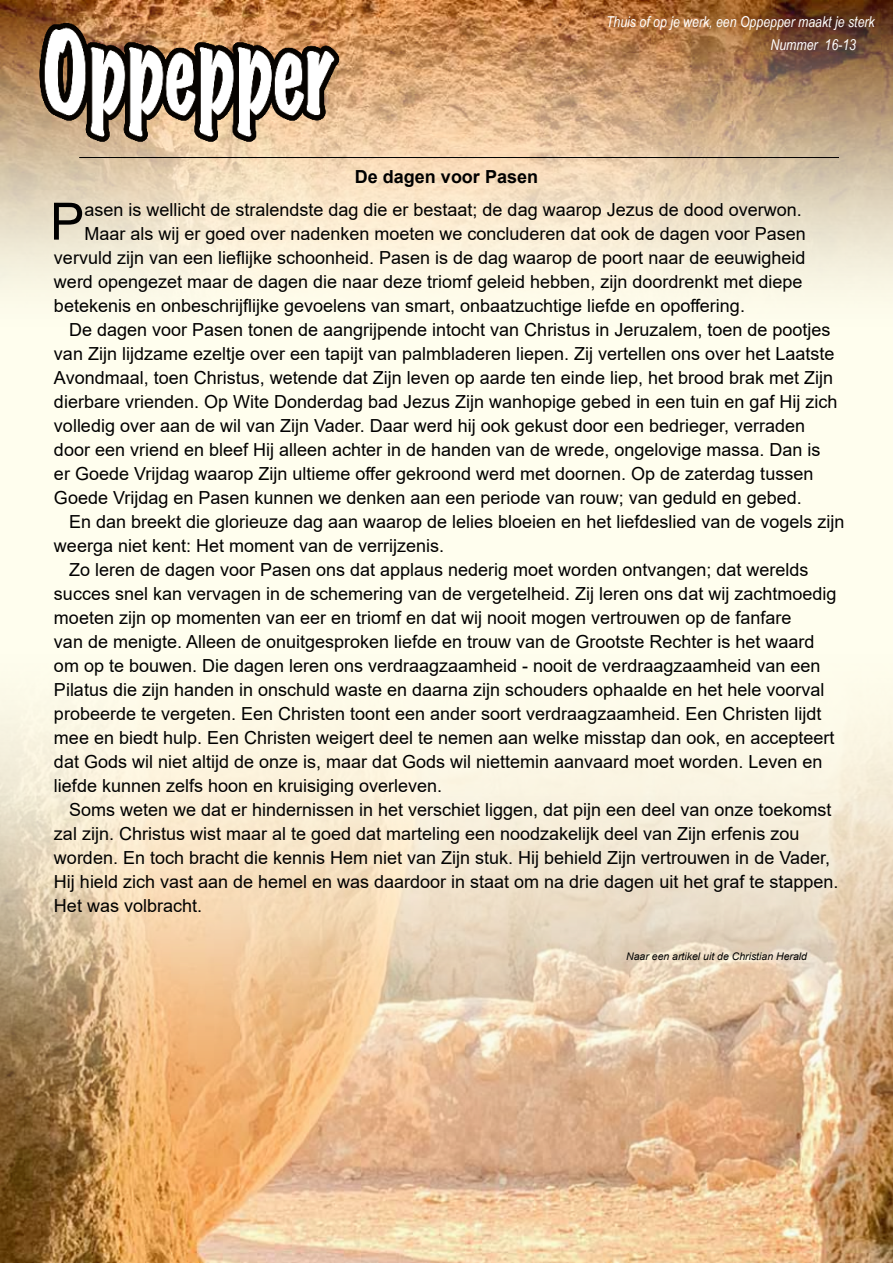
<style>
.page{position:relative;width:893px;height:1263px;background:#fffeee}
.page>*{position:absolute;margin:0;border:0;box-sizing:border-box;transform-origin:0 0}
.t1{font:51.6px "Arial";color:#000}
.t2{font:18px "Arial";color:#000}
.t3{font:700 18px "Arial";color:#000}
.t4{font:italic 15px "Arial Narrow";color:#fff}
.t5{font:italic 10.5px "Arial";color:#000}
</style>
<div class="page">
<img style="left:0;top:0;width:893px;height:284px">
<img style="left:0;top:0;width:409px;height:204px">
<hr style="left:79px;top:157px;width:760px;height:1px;background:#000">
<img style="left:0;top:792px;width:893px;height:135px">
<img style="left:0;top:927px;width:893px;height:336px">
<p class="t4" style="left:606px;top:11px;width:270px">Thuis of op je werk, een Oppepper maakt je sterk</p>
<p class="t3" style="left:355px;top:163px;width:185px">De dagen voor Pasen</p>
<p class="t4" style="left:771px;top:34px;width:87px">Nummer 16-13</p>
<h1 class="t1" style="left:50px;top:186px;width:36px">P</h1>
<p class="t2" style="left:84px;top:197px;width:719px">asen is wellicht de stralendste dag die er bestaat; de dag waarop Jezus de dood overwon.</p>
<p class="t2" style="left:84px;top:221px;width:723px">Maar als wij er goed over nadenken moeten we concluderen dat ook de dagen voor Pasen</p>
<p class="t2" style="left:54px;top:245px;width:753px">vervuld zijn van een lieflijke schoonheid. Pasen is de dag waarop de poort naar de eeuwigheid</p>
<p class="t2" style="left:54px;top:269px;width:750px">werd opengezet maar de dagen die naar deze triomf geleid hebben, zijn doordrenkt met diepe</p>
<p class="t2" style="left:54px;top:293px;width:692px">betekenis en onbeschrijflijke gevoelens van smart, onbaatzuchtige liefde en opoffering.</p>
<p class="t2" style="left:69px;top:317px;width:763px">De dagen voor Pasen tonen de aangrijpende intocht van Christus in Jeruzalem, toen de pootjes</p>
<p class="t2" style="left:54px;top:341px;width:782px">van Zijn lijdzame ezeltje over een tapijt van palmbladeren liepen. Zij vertellen ons over het Laatste</p>
<p class="t2" style="left:54px;top:365px;width:781px">Avondmaal, toen Christus, wetende dat Zijn leven op aarde ten einde liep, het brood brak met Zijn</p>
<p class="t2" style="left:54px;top:389px;width:785px">dierbare vrienden. Op Wite Donderdag bad Jezus Zijn wanhopige gebed in een tuin en gaf Hij zich</p>
<p class="t2" style="left:54px;top:413px;width:753px">volledig over aan de wil van Zijn Vader. Daar werd hij ook gekust door een bedrieger, verraden</p>
<p class="t2" style="left:54px;top:437px;width:768px">door een vriend en bleef Hij alleen achter in de handen van de wrede, ongelovige massa. Dan is</p>
<p class="t2" style="left:54px;top:461px;width:761px">er Goede Vrijdag waarop Zijn ultieme offer gekroond werd met doornen. Op de zaterdag tussen</p>
<p class="t2" style="left:54px;top:485px;width:749px">Goede Vrijdag en Pasen kunnen we denken aan een periode van rouw; van geduld en gebed.</p>
<p class="t2" style="left:69px;top:509px;width:777px">En dan breekt die glorieuze dag aan waarop de lelies bloeien en het liefdeslied van de vogels zijn</p>
<p class="t2" style="left:54px;top:533px;width:392px">weerga niet kent: Het moment van de verrijzenis.</p>
<p class="t2" style="left:69px;top:557px;width:741px">Zo leren de dagen voor Pasen ons dat applaus nederig moet worden ontvangen; dat werelds</p>
<p class="t2" style="left:54px;top:581px;width:784px">succes snel kan vervagen in de schemering van de vergetelheid. Zij leren ons dat wij zachtmoedig</p>
<p class="t2" style="left:54px;top:605px;width:739px">moeten zijn op momenten van eer en triomf en dat wij nooit mogen vertrouwen op de fanfare</p>
<p class="t2" style="left:54px;top:629px;width:762px">van de menigte. Alleen de onuitgesproken liefde en trouw van de Grootste Rechter is het waard</p>
<p class="t2" style="left:54px;top:653px;width:768px">om op te bouwen. Die dagen leren ons verdraagzaamheid - nooit de verdraagzaamheid van een</p>
<p class="t2" style="left:54px;top:677px;width:772px">Pilatus die zijn handen in onschuld waste en daarna zijn schouders ophaalde en het hele voorval</p>
<p class="t2" style="left:54px;top:701px;width:769px">probeerde te vergeten. Een Christen toont een ander soort verdraagzaamheid. Een Christen lijdt</p>
<p class="t2" style="left:54px;top:725px;width:782px">mee en biedt hulp. Een Christen weigert deel te nemen aan welke misstap dan ook, en accepteert</p>
<p class="t2" style="left:54px;top:749px;width:770px">dat Gods wil niet altijd de onze is, maar dat Gods wil niettemin aanvaard moet worden. Leven en</p>
<p class="t2" style="left:54px;top:773px;width:390px">liefde kunnen zelfs hoon en kruisiging overleven.</p>
<p class="t2" style="left:69px;top:797px;width:764px">Soms weten we dat er hindernissen in het verschiet liggen, dat pijn een deel van onze toekomst</p>
<p class="t2" style="left:54px;top:821px;width:747px">zal zijn. Christus wist maar al te goed dat marteling een noodzakelijk deel van Zijn erfenis zou</p>
<p class="t2" style="left:54px;top:845px;width:778px">worden. En toch bracht die kennis Hem niet van Zijn stuk. Hij behield Zijn vertrouwen in de Vader,</p>
<p class="t2" style="left:54px;top:869px;width:786px">Hij hield zich vast aan de hemel en was daardoor in staat om na drie dagen uit het graf te stappen.</p>
<p class="t2" style="left:54px;top:893px;width:150px">Het was volbracht.</p>
<p class="t5" style="left:626px;top:949px;width:182px">Naar een artikel uit de Christian Herald</p>
</div>
